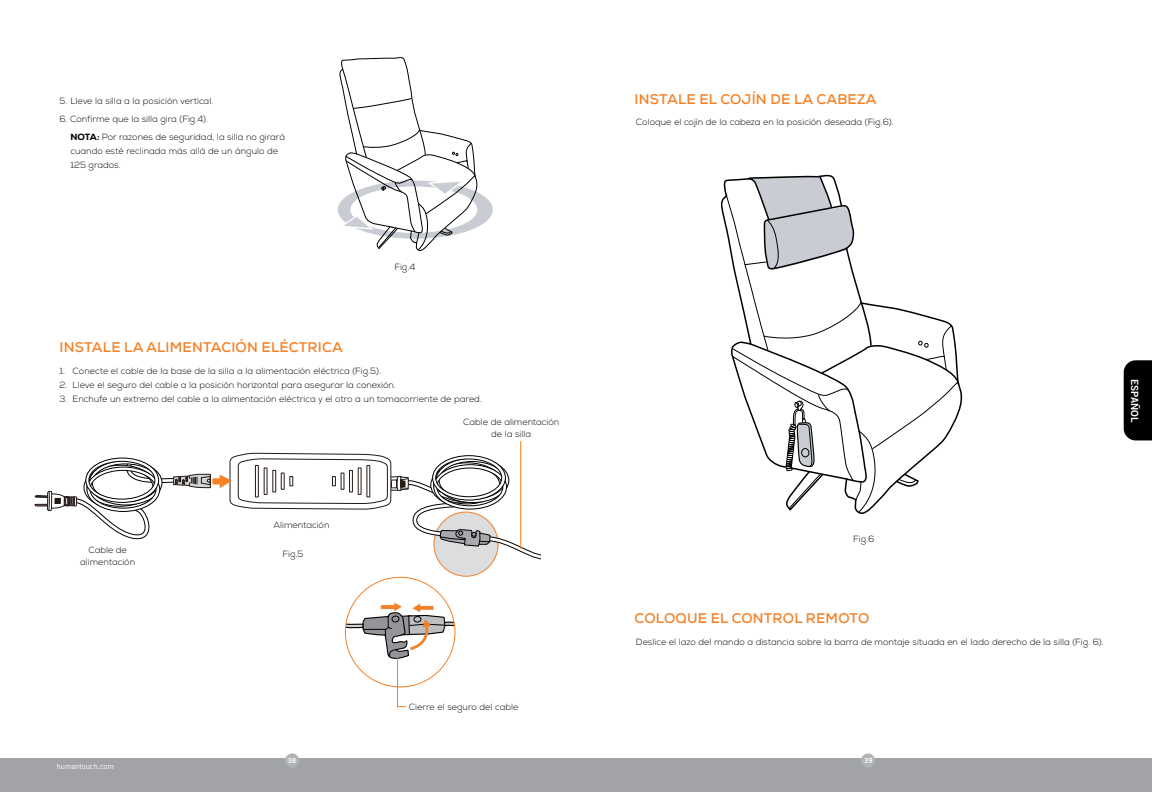
<style>
.page{position:relative;width:1152px;height:792px;background:#fff}
.page>*{position:absolute;margin:0;border:0;box-sizing:border-box;transform-origin:0 0}
.t1{font:700 14px "Nexa";letter-spacing:.015em;color:#f58025}
.t2{font:10px "Trade Gothic LT Bold Two";color:#fff}
.t3{font:300 9px/12px "Nexa";color:#000;text-align:center}
.t4{font:7.6px "Trade Gothic LT";color:#fff}
.t5{font:7px "Trade Gothic LT Bold Two";color:#fff}
.s1{font-weight:800}
</style>
<div class="page">
<div style="left:576px;top:758px;width:576px;height:34px;background:#a1a3a6"></div>
<div style="left:861px;top:753px;width:14px;height:15px;background:#b1b4b6;border-radius:50%"></div>
<div style="left:1124px;top:360px;width:28px;height:80px;background:#000"></div>
<div style="left:0;top:758px;width:576px;height:34px;background:#a1a3a6"></div>
<div style="left:285px;top:753px;width:14px;height:15px;background:#b1b4b6;border-radius:50%"></div>
<div style="left:434px;top:512px;width:64px;height:64px;background:#dcddde;border-radius:50%"></div>
<svg style="left:35px;top:453px;width:506px;height:110px"></svg>
<svg style="left:345px;top:588px;width:110px;height:119px"></svg>
<svg style="left:726px;top:175px;width:235px;height:338px"></svg>
<hr style="left:520px;top:441px;width:1px;height:108px;background:#f58025">
<svg style="left:338px;top:57px;width:155px;height:194px"></svg>
<p class="t3" style="left:59px;top:95px;width:155px">5. Lleve la silla a la posición vertical.</p>
<p class="t3" style="left:70px;top:110px;width:216px;line-height:18px;text-align:left;text-indent:-11px">6. Confirme que la silla gira (Fig.4).<br><span class="s1">NOTA:</span> Por razones de seguridad, la silla no girará</p>
<p class="t3" style="left:70px;top:144px;width:209px;line-height:14px;text-align:left">cuando esté reclinada más allá de un ángulo de<br>125 grados.</p>
<h1 class="t1" style="left:60px;top:339px;width:285px">INSTALE LA ALIMENTACIÓN ELÉCTRICA</h1>
<p class="t3" style="left:394px;top:261px;width:22px">Fig.4</p>
<p class="t3" style="left:59px;top:365px;width:323px">1. Conecte el cable de la base de la silla a la alimentación eléctrica (Fig.5).</p>
<p class="t3" style="left:59px;top:379px;width:338px">2. Lleve el seguro del cable a la posición horizontal para asegurar la conexión.</p>
<p class="t3" style="left:59px;top:393px;width:424px">3. Enchufe un extremo del cable a la alimentación eléctrica y el otro a un tomacorriente de pared.</p>
<p class="t3" style="left:80px;top:544px;width:56px">Cable de alimentación</p>
<p class="t4" style="left:57px;top:762px;width:59px">humantouch.com</p>
<p class="t3" style="left:274px;top:519px;width:57px">Alimentación</p>
<p class="t3" style="left:283px;top:548px;width:22px">Fig.5</p>
<p class="t5" style="left:288px;top:756px;width:10px">38</p>
<p class="t3" style="left:463px;top:416px;width:98px">Cable de alimentación de la silla</p>
<p class="t3" style="left:409px;top:701px;width:111px">Cierre el seguro del cable</p>
<h1 class="t1" style="left:635px;top:90px;width:243px">INSTALE EL COJÍN DE LA CABEZA</h1>
<p class="t3" style="left:636px;top:117px;width:259px">Coloque el cojín de la cabeza en la posición deseada (Fig.6).</p>
<p class="t2" style="left:1141px;top:379px;width:45px;rotate:90deg">ESPAÑOL</p>
<p class="t3" style="left:853px;top:534px;width:23px">Fig.6</p>
<h1 class="t1" style="left:635px;top:609px;width:236px">COLOQUE EL CONTROL REMOTO</h1>
<p class="t3" style="left:636px;top:636px;width:469px">Deslice el lazo del mando a distancia sobre la barra de montaje situada en el lado derecho de la silla (Fig. 6).</p>
<p class="t5" style="left:864px;top:756px;width:10px">39</p>
</div>
